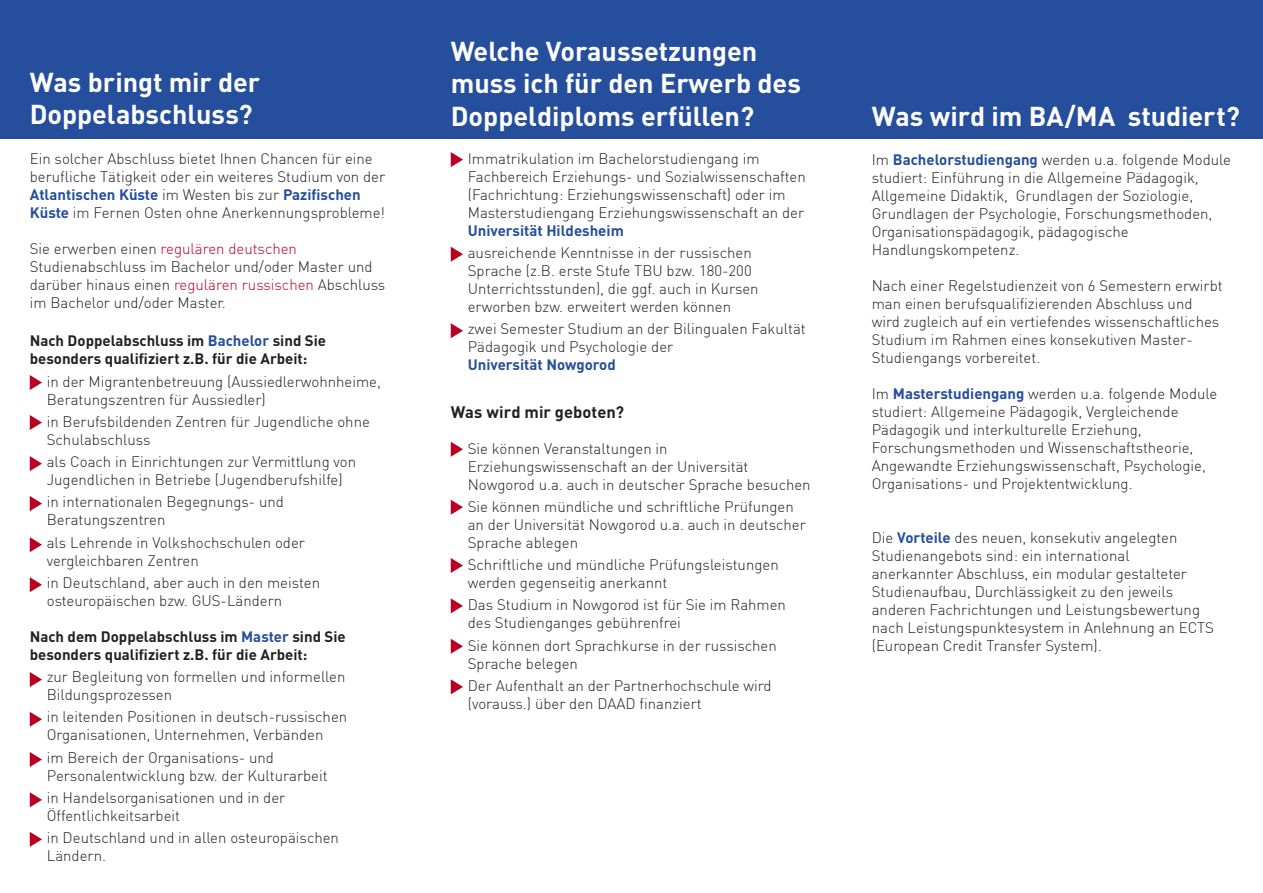
<style>
.page{position:relative;width:1263px;height:893px;background:#fff}
.page>*{position:absolute;margin:0;border:0;box-sizing:border-box;transform-origin:0 0}
.t1{font:700 27px/32.4px "DIN";color:#fff}
.t2{font:700 16.5px "DIN";color:#212125}
.t3{font:300 15px/18px "DIN";color:#212125}
.t4{font:700 15px/18px "DIN";color:#212125}
.s1{font-weight:700;color:#254e9c}
.s2{color:#b90023}
.s3{color:#254e9c}
</style>
<div class="page">
<div style="left:0;top:0;width:1263px;height:139px;background:#254e9c"></div>
<svg style="left:30px;top:375px;width:12px;height:15px"></svg>
<svg style="left:30px;top:496px;width:12px;height:15px"></svg>
<svg style="left:30px;top:415px;width:12px;height:15px"></svg>
<svg style="left:30px;top:456px;width:12px;height:15px"></svg>
<svg style="left:30px;top:537px;width:12px;height:15px"></svg>
<svg style="left:30px;top:577px;width:12px;height:15px"></svg>
<svg style="left:30px;top:672px;width:12px;height:15px"></svg>
<svg style="left:30px;top:712px;width:12px;height:15px"></svg>
<svg style="left:30px;top:752px;width:12px;height:15px"></svg>
<svg style="left:30px;top:792px;width:12px;height:15px"></svg>
<svg style="left:30px;top:832px;width:12px;height:15px"></svg>
<svg style="left:451px;top:152px;width:12px;height:15px"></svg>
<svg style="left:451px;top:247px;width:12px;height:15px"></svg>
<svg style="left:451px;top:323px;width:12px;height:15px"></svg>
<svg style="left:451px;top:442px;width:12px;height:15px"></svg>
<svg style="left:451px;top:500px;width:12px;height:15px"></svg>
<svg style="left:451px;top:558px;width:12px;height:15px"></svg>
<svg style="left:451px;top:598px;width:12px;height:15px"></svg>
<svg style="left:451px;top:639px;width:12px;height:15px"></svg>
<svg style="left:451px;top:679px;width:12px;height:15px"></svg>
<p class="t1" style="left:30px;top:66px;width:232px">Was bringt mir der<br>Doppelabschluss?</p>
<p class="t3" style="left:30px;top:149px;width:357px">Ein solcher Abschluss bietet Ihnen Chancen für eine berufliche Tätigkeit oder ein weiteres Studium von der <span class="s1">Atlantischen Küste</span> im Westen bis zur <span class="s1">Pazifischen Küste</span> im Fernen Osten ohne Anerkennungsprobleme!</p>
<p class="t3" style="left:30px;top:239px;width:357px">Sie erwerben einen <span class="s2">regulären deutschen </span>Studienabschluss im Bachelor und/oder Master und darüber hinaus einen <span class="s2">regulären russischen</span> Abschluss im Bachelor und/oder Master.</p>
<p class="t4" style="left:30px;top:332px;width:298px">Nach Doppelabschluss im <span class="s3">Bachelor</span> sind Sie besonders qualifiziert z.B. für die Arbeit:</p>
<p class="t3" style="left:47px;top:372px;width:336px">in der Migrantenbetreuung (Aussiedlerwohnheime,<br>Beratungszentren für Aussiedler)</p>
<p class="t3" style="left:47px;top:412px;width:325px">in Berufsbildenden Zentren für Jugendliche ohne<br>Schulabschluss</p>
<p class="t3" style="left:47px;top:453px;width:311px">als Coach in Einrichtungen zur Vermittlung von<br>Jugendlichen in Betriebe (Jugendberufshilfe)</p>
<p class="t3" style="left:47px;top:493px;width:239px">in internationalen Begegnungs- und<br>Beratungszentren</p>
<p class="t3" style="left:47px;top:533px;width:260px">als Lehrende in Volkshochschulen oder vergleichbaren Zentren</p>
<p class="t3" style="left:47px;top:573px;width:275px">in Deutschland, aber auch in den meisten osteuropäischen bzw. GUS-Ländern</p>
<p class="t4" style="left:30px;top:627px;width:318px">Nach dem Doppelabschluss im <span class="s3">Master</span> sind Sie besonders qualifiziert z.B. für die Arbeit:</p>
<p class="t3" style="left:47px;top:668px;width:300px">zur Begleitung von formellen und informellen<br>Bildungsprozessen</p>
<p class="t3" style="left:47px;top:708px;width:302px">in leitenden Positionen in deutsch-russischen<br>Organisationen, Unternehmen, Verbänden</p>
<p class="t3" style="left:47px;top:748px;width:282px">im Bereich der Organisations- und<br>Personalentwicklung bzw. der Kulturarbeit</p>
<p class="t3" style="left:47px;top:788px;width:240px">in Handelsorganisationen und in der<br>Öffentlichkeitsarbeit</p>
<p class="t3" style="left:47px;top:829px;width:294px">in Deutschland und in allen osteuropäischen<br>Ländern.</p>
<p class="t1" style="left:451px;top:35px;width:352px">Welche Voraussetzungen muss ich für den Erwerb des<br>Doppeldiploms erfüllen?</p>
<p class="t3" style="left:468px;top:149px;width:340px">Immatrikulation im Bachelorstudiengang im Fachbereich Erziehungs- und Sozialwissenschaften (Fachrichtung: Erziehungswissenschaft) oder im Masterstudiengang Erziehungswissenschaft an der <span class="s1">Universität Hildesheim</span></p>
<p class="t3" style="left:468px;top:243px;width:292px">ausreichende Kenntnisse in der russischen Sprache (z.B. erste Stufe TBU bzw. 180-200<br>Unterrichtsstunden), die ggf. auch in Kursen erworben bzw. erweitert werden können</p>
<p class="t3" style="left:468px;top:320px;width:339px">zwei Semester Studium an der Bilingualen Fakultät<br>Pädagogik und Psychologie der<br><span class="s1">Universität Nowgorod</span></p>
<p class="t2" style="left:451px;top:402px;width:175px">Was wird mir geboten?</p>
<p class="t3" style="left:468px;top:439px;width:344px">Sie können Veranstaltungen in<br>Erziehungswissenschaft an der Universität<br>Nowgorod u.a. auch in deutscher Sprache besuchen</p>
<p class="t3" style="left:468px;top:497px;width:340px">Sie können mündliche und schriftliche Prüfungen an der Universität Nowgorod u.a. auch in deutscher<br>Sprache ablegen</p>
<p class="t3" style="left:468px;top:556px;width:312px">Schriftliche und mündliche Prüfungsleistungen werden gegenseitig anerkannt</p>
<p class="t3" style="left:468px;top:596px;width:320px">Das Studium in Nowgorod ist für Sie im Rahmen des Studienganges gebührenfrei</p>
<p class="t3" style="left:468px;top:636px;width:311px">Sie können dort Sprachkurse in der russischen<br>Sprache belegen</p>
<p class="t3" style="left:468px;top:676px;width:305px">Der Aufenthalt an der Partnerhochschule wird (vorauss.) über den DAAD finanziert</p>
<p class="t1" style="left:872px;top:100px;width:370px">Was wird im BA/MA studiert?</p>
<p class="t3" style="left:872px;top:151px;width:361px">Im <span class="s1">Bachelorstudiengang</span> werden u.a. folgende Module studiert: Einführung in die Allgemeine Pädagogik, Allgemeine Didaktik, Grundlagen der Soziologie, Grundlagen der Psychologie, Forschungsmethoden, Organisationspädagogik, pädagogische Handlungskompetenz.</p>
<p class="t3" style="left:872px;top:277px;width:352px">Nach einer Regelstudienzeit von 6 Semestern erwirbt man einen berufsqualifizierenden Abschluss und wird zugleich auf ein vertiefendes wissenschaftliches Studium im Rahmen eines konsekutiven Master-Studiengangs vorbereitet.</p>
<p class="t3" style="left:872px;top:385px;width:347px">Im <span class="s1">Masterstudiengang</span> werden u.a. folgende Module studiert: Allgemeine Pädagogik, Vergleichende Pädagogik und interkulturelle Erziehung, Forschungsmethoden und Wissenschaftstheorie, Angewandte Erziehungswissenschaft, Psychologie, Organisations- und Projektentwicklung.</p>
<p class="t3" style="left:872px;top:529px;width:344px">Die <span class="s1">Vorteile</span> des neuen, konsekutiv angelegten Studienangebots sind: ein international anerkannter Abschluss, ein modular gestalteter Studienaufbau, Durchlässigkeit zu den jeweils anderen Fachrichtungen und Leistungsbewertung nach Leistungspunktesystem in Anlehnung an ECTS (European Credit Transfer System).</p>
</div>
